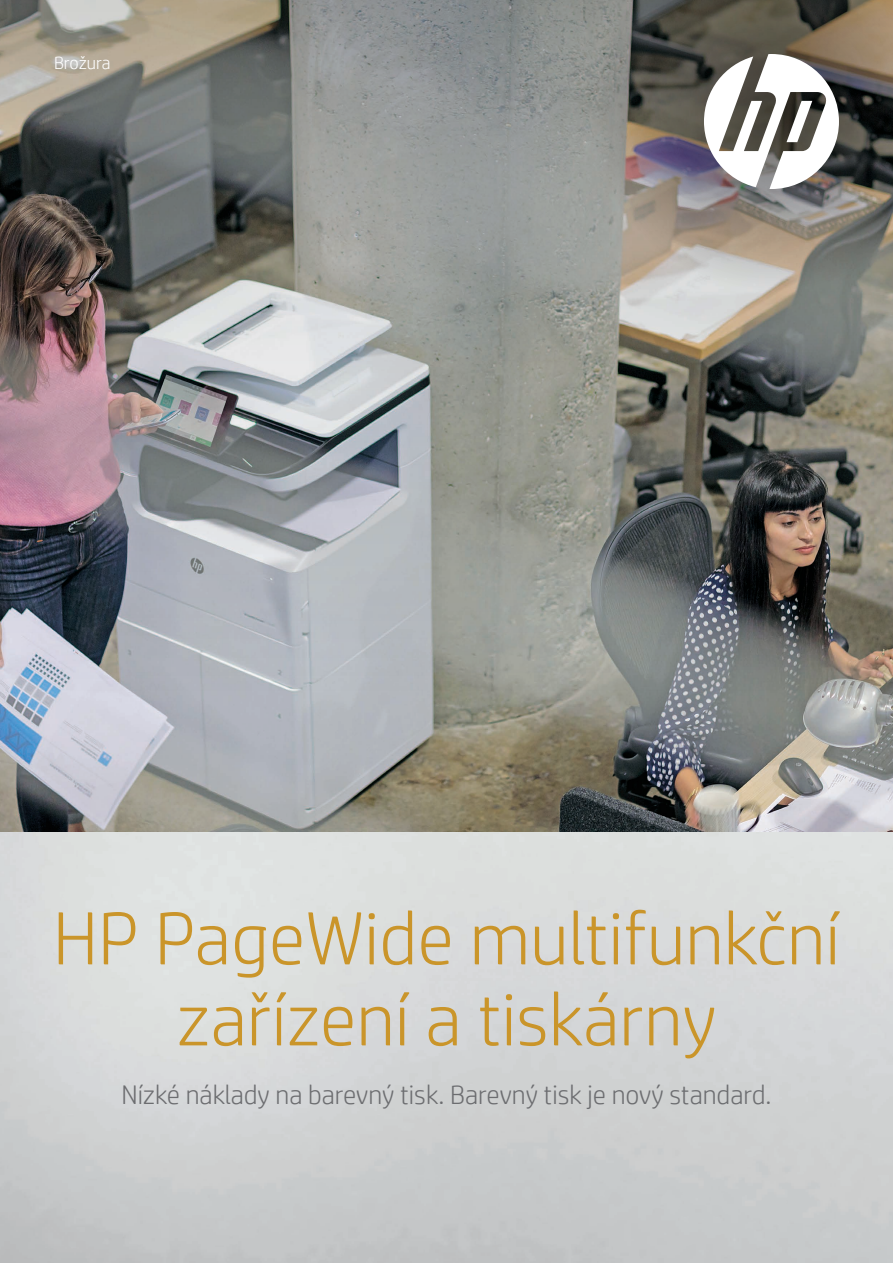
<style>
.page{position:relative;width:893px;height:1263px;background:#fff}
.page>*{position:absolute;margin:0;border:0;box-sizing:border-box;transform-origin:0 0}
.t1{font:300 75px/81px "HP Simplified";color:#ca952a;text-align:center}
.t2{font:300 27px "HP Simplified";color:#6c6d70}
.t3{font:300 18px "HP Simplified";letter-spacing:-.005em;color:#fff}
</style>
<div class="page">
<img style="left:0;top:795px;width:893px;height:37px">
<img style="left:0;top:0;width:893px;height:795px">
<svg style="left:581px;top:0;width:312px;height:301px;background:#807b74"></svg>
<svg style="left:704px;top:54px;width:135px;height:135px"></svg>
<p class="t3" style="left:54px;top:51px;width:58px">Brožura</p>
<h1 class="t1" style="left:53px;top:896px;width:789px">HP PageWide multifunkční zařízení a tiskárny</h1>
<p class="t2" style="left:121px;top:1076px;width:652px">Nízké náklady na barevný tisk. Barevný tisk je nový standard.</p>
</div>
